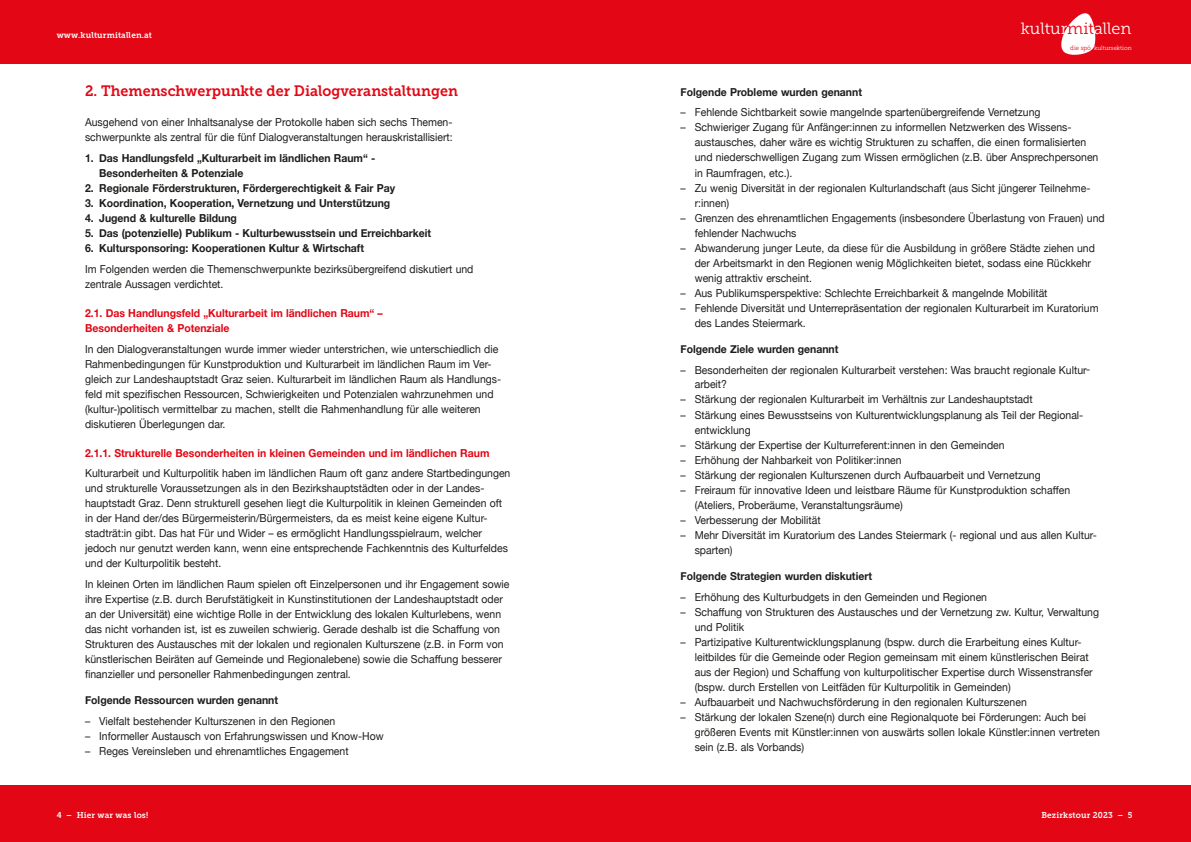
<style>
.page{position:relative;width:1191px;height:842px;background:#fff}
.page>*{position:absolute;margin:0;border:0;box-sizing:border-box;transform-origin:0 0}
.t1{font:16.2px "Museo Slab 300";color:#fff}
.t2{font:15px "Museo Slab 700";color:#e30614;scale:.95 1}
.t3{font:11px/15px "Helvetica Neue";color:#1d1d1b;scale:.95 1}
.t4{font:700 11px/15px "Helvetica Neue";color:#1d1d1b;scale:.95 1}
.t5{font:700 11px/15px "Helvetica Neue";color:#e30614;scale:.95 1}
.t6{font:8.5px "Museo Slab 700";letter-spacing:.02em;color:#fff;scale:.96 1}
.t7{font:6.1px "Museo Slab 300";color:#fff;scale:.96 1}
.s1{color:#e30614}
.s2{font-size:6.3px;color:#e30614}
</style>
<div class="page">
<div style="left:0;top:0;width:1191px;height:64px;background:#e30614"></div>
<div style="left:0;top:785px;width:1191px;height:57px;background:#e30614"></div>
<svg style="left:1061px;top:13px;width:35px;height:42px"></svg>
<p class="t6" style="left:57px;top:30px;width:101px">www.kulturmitallen.at</p>
<h2 class="t2" style="left:85px;top:83px;width:394px">2. Themenschwerpunkte der Dialogveranstaltungen</h2>
<p class="t3" style="left:85px;top:116px;width:388px">Ausgehend von einer Inhaltsanalyse der Protokolle haben sich sechs Themen&shy;schwerpunkte als zentral für die fünf Dialogveranstaltungen herauskristallisiert:</p>
<p class="t4" style="left:99px;top:151px;width:292px;text-indent:-14px">1. Das Handlungsfeld „Kulturarbeit im ländlichen Raum“ -<br>Besonderheiten &amp; Potenziale</p>
<p class="t4" style="left:85px;top:181px;width:328px">2. Regionale Förderstrukturen, Fördergerechtigkeit &amp; Fair Pay</p>
<p class="t4" style="left:85px;top:196px;width:323px">3. Koordination, Kooperation, Vernetzung und Unterstützung</p>
<p class="t4" style="left:85px;top:211px;width:161px">4. Jugend &amp; kulturelle Bildung</p>
<p class="t4" style="left:85px;top:226px;width:366px">5. Das (potenzielle) Publikum - Kulturbewusstsein und Erreichbarkeit</p>
<p class="t4" style="left:85px;top:241px;width:295px">6. Kultursponsoring: Kooperationen Kultur &amp; Wirtschaft</p>
<p class="t3" style="left:85px;top:262px;width:410px">Im Folgenden werden die Themenschwerpunkte bezirksübergreifend diskutiert und zentrale Aussagen verdichtet.</p>
<p class="t5" style="left:85px;top:306px;width:315px">2.1. Das Handlungsfeld „Kulturarbeit im ländlichen Raum“ –<br>Besonderheiten &amp; Potenziale</p>
<p class="t3" style="left:85px;top:342px;width:439px">In den Dialogveranstaltungen wurde immer wieder unterstrichen, wie unterschiedlich die Rahmenbedingungen für Kunstproduktion und Kulturarbeit im ländlichen Raum im Ver&shy;gleich zur Landeshauptstadt Graz seien. Kulturarbeit im ländlichen Raum als Handlungs&shy;feld mit spezifischen Ressourcen, Schwierigkeiten und Potenzialen wahrzunehmen und (kultur-)politisch vermittelbar zu machen, stellt die Rahmenhandlung für alle weiteren diskutieren Überlegungen dar.</p>
<p class="t5" style="left:85px;top:446px;width:427px">2.1.1. Strukturelle Besonderheiten in kleinen Gemeinden und im ländlichen Raum</p>
<p class="t3" style="left:85px;top:467px;width:449px">Kulturarbeit und Kulturpolitik haben im ländlichen Raum oft ganz andere Startbedingungen und strukturelle Voraussetzungen als in den Bezirkshauptstädten oder in der Landes&shy;hauptstadt Graz. Denn strukturell gesehen liegt die Kulturpolitik in kleinen Gemeinden oft in der Hand der/des Bürgermeisterin/Bürgermeisters, da es meist keine eigene Kultur&shy;stadträt:in gibt. Das hat Für und Wider – es ermöglicht Handlungsspielraum, welcher jedoch nur genutzt werden kann, wenn eine entsprechende Fachkenntnis des Kulturfeldes und der Kulturpolitik besteht.</p>
<p class="t3" style="left:85px;top:577px;width:448px">In kleinen Orten im ländlichen Raum spielen oft Einzelpersonen und ihr Engagement sowie ihre Expertise (z.B. durch Berufstätigkeit in Kunstinstitutionen der Landeshauptstadt oder an der Universität) eine wichtige Rolle in der Entwicklung des lokalen Kulturlebens, wenn das nicht vorhanden ist, ist es zuweilen schwierig. Gerade deshalb ist die Schaffung von Strukturen des Austausches mit der lokalen und regionalen Kulturszene (z.B. in Form von künstlerischen Beiräten auf Gemeinde und Regionalebene) sowie die Schaffung besserer finanzieller und personeller Rahmenbedingungen zentral.</p>
<p class="t4" style="left:85px;top:693px;width:205px">Folgende Ressourcen wurden genannt</p>
<p class="t3" style="left:85px;top:714px;width:265px">– Vielfalt bestehender Kulturszenen in den Regionen</p>
<p class="t3" style="left:85px;top:729px;width:316px">– Informeller Austausch von Erfahrungswissen und Know-How</p>
<p class="t3" style="left:85px;top:744px;width:279px">– Reges Vereinsleben und ehrenamtliches Engagement</p>
<h1 class="t1" style="left:1020px;top:19px;width:112px">kultur<span class="s1">mit</span>allen</h1>
<p class="t7" style="left:1070px;top:45px;width:65px"><span class="s2">die spö</span> kultursektion</p>
<p class="t4" style="left:680px;top:85px;width:192px">Folgende Probleme wurden genannt</p>
<p class="t3" style="left:680px;top:106px;width:380px">– Fehlende Sichtbarkeit sowie mangelnde spartenübergreifende Vernetzung</p>
<p class="t3" style="left:694px;top:121px;width:426px;text-indent:-14px">– Schwieriger Zugang für Anfänger:innen zu informellen Netzwerken des Wissens&shy;austausches, daher wäre es wichtig Strukturen zu schaffen, die einen formalisierten und niederschwelligen Zugang zum Wissen ermöglichen (z.B. über Ansprechpersonen in Raumfragen, etc.).</p>
<p class="t3" style="left:694px;top:181px;width:417px;text-indent:-14px">– Zu wenig Diversität in der regionalen Kulturlandschaft (aus Sicht jüngerer Teilnehme&shy;r:innen)</p>
<p class="t3" style="left:694px;top:211px;width:433px;text-indent:-14px">– Grenzen des ehrenamtlichen Engagements (insbesondere Überlastung von Frauen) und fehlender Nachwuchs</p>
<p class="t3" style="left:694px;top:241px;width:423px;text-indent:-14px">– Abwanderung junger Leute, da diese für die Ausbildung in größere Städte ziehen und der Arbeitsmarkt in den Regionen wenig Möglichkeiten bietet, sodass eine Rückkehr wenig attraktiv erscheint.</p>
<p class="t3" style="left:680px;top:286px;width:388px">– Aus Publikumsperspektive: Schlechte Erreichbarkeit &amp; mangelnde Mobilität</p>
<p class="t3" style="left:694px;top:301px;width:427px;text-indent:-14px">– Fehlende Diversität und Unterrepräsentation der regionalen Kulturarbeit im Kuratorium des Landes Steiermark.</p>
<p class="t4" style="left:680px;top:342px;width:168px">Folgende Ziele wurden genannt</p>
<p class="t3" style="left:694px;top:363px;width:418px;text-indent:-14px">– Besonderheiten der regionalen Kulturarbeit verstehen: Was braucht regionale Kultur&shy;arbeit?</p>
<p class="t3" style="left:680px;top:393px;width:372px">– Stärkung der regionalen Kulturarbeit im Verhältnis zur Landeshauptstadt</p>
<p class="t3" style="left:694px;top:408px;width:409px;text-indent:-14px">– Stärkung eines Bewusstseins von Kulturentwicklungsplanung als Teil der Regional&shy;entwicklung</p>
<p class="t3" style="left:680px;top:438px;width:343px">– Stärkung der Expertise der Kulturreferent:innen in den Gemeinden</p>
<p class="t3" style="left:680px;top:453px;width:234px">– Erhöhung der Nahbarkeit von Politiker:innen</p>
<p class="t3" style="left:680px;top:468px;width:380px">– Stärkung der regionalen Kulturszenen durch Aufbauarbeit und Vernetzung</p>
<p class="t3" style="left:694px;top:483px;width:397px;text-indent:-14px">– Freiraum für innovative Ideen und leistbare Räume für Kunstproduktion schaffen (Ateliers, Proberäume, Veranstaltungsräume)</p>
<p class="t3" style="left:680px;top:513px;width:149px">– Verbesserung der Mobilität</p>
<p class="t3" style="left:694px;top:528px;width:425px;text-indent:-14px">– Mehr Diversität im Kuratorium des Landes Steiermark (- regional und aus allen Kultur&shy;sparten)</p>
<p class="t4" style="left:680px;top:569px;width:203px">Folgende Strategien wurden diskutiert</p>
<p class="t3" style="left:680px;top:590px;width:324px">– Erhöhung des Kulturbudgets in den Gemeinden und Regionen</p>
<p class="t3" style="left:694px;top:605px;width:427px;text-indent:-14px">– Schaffung von Strukturen des Austausches und der Vernetzung zw. Kultur, Verwaltung und Politik</p>
<p class="t3" style="left:694px;top:635px;width:420px;text-indent:-14px">– Partizipative Kulturentwicklungsplanung (bspw. durch die Erarbeitung eines Kultur&shy;leitbildes für die Gemeinde oder Region gemeinsam mit einem künstlerischen Beirat aus der Region) und Schaffung von kulturpolitischer Expertise durch Wissenstransfer (bspw. durch Erstellen von Leitfäden für Kulturpolitik in Gemeinden)</p>
<p class="t3" style="left:680px;top:695px;width:366px">– Aufbauarbeit und Nachwuchsförderung in den regionalen Kulturszenen</p>
<p class="t3" style="left:694px;top:710px;width:428px;text-indent:-14px">– Stärkung der lokalen Szene(n) durch eine Regionalquote bei Förderungen: Auch bei größeren Events mit Künstler:innen von auswärts sollen lokale Künstler:innen vertreten sein (z.B. als Vorbands)</p>
<p class="t6" style="left:57px;top:810px;width:97px">4 – Hier war was los!</p>
<p class="t6" style="left:1041px;top:810px;width:96px">Bezirkstour 2023 – 5</p>
</div>
